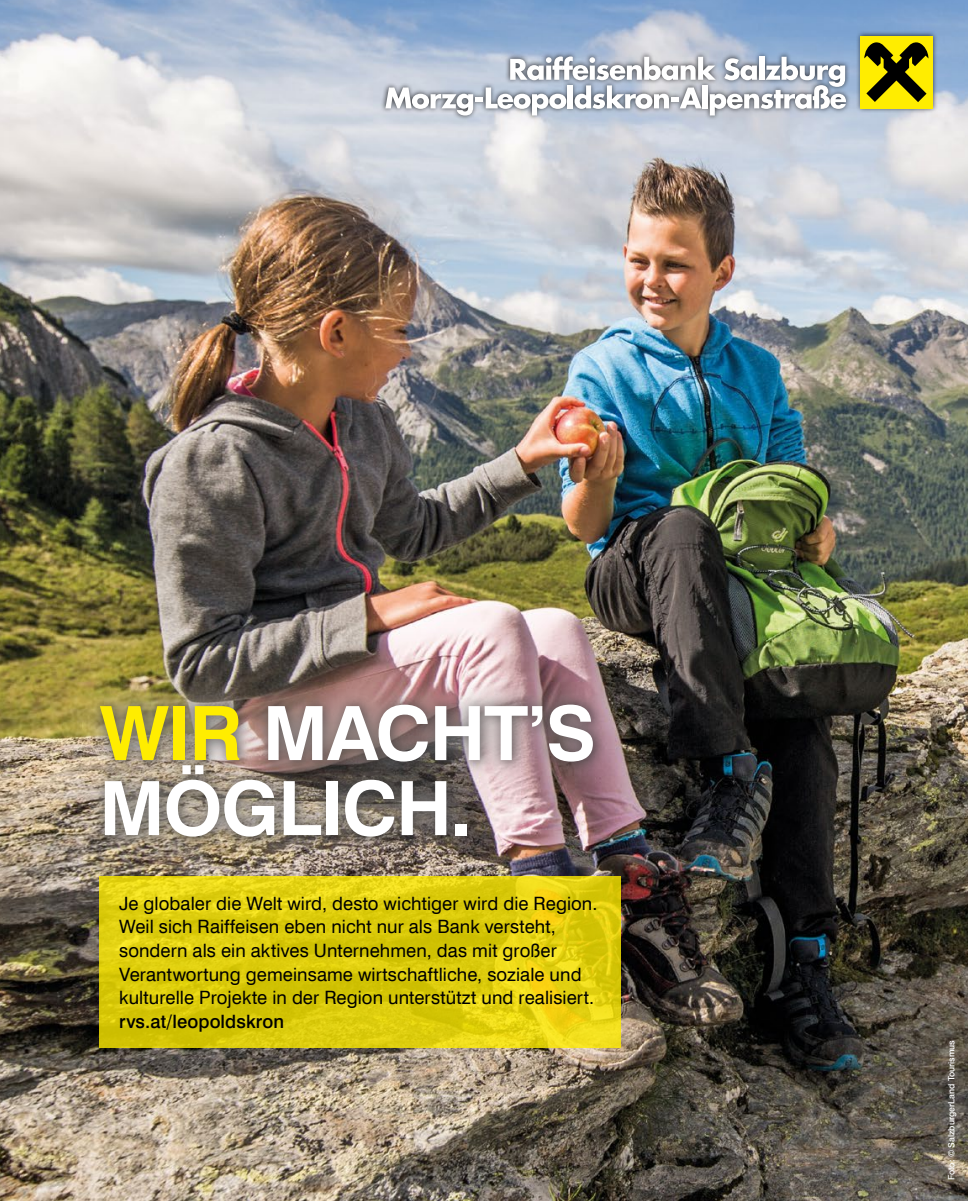
<style>
.page{position:relative;width:968px;height:1201px;background:#fff}
.page>*{position:absolute;margin:0;border:0;box-sizing:border-box;transform-origin:0 0}
.t1{font:700 75.08px/75.1px "Swiss 721 TL";letter-spacing:-.02em;color:#fff}
.t2{font:18.38px/23.6px "Swiss 721 TL";letter-spacing:.005em;color:#000}
.t3{font:500 18.38px "Swiss 721 TL";letter-spacing:.005em;color:#000}
.t4{font:500 8.75px "Swiss 721 TL";color:#fff}
.s1{color:#ffed00}
</style>
<div class="page">
<img style="left:0;top:0;width:967px;height:1200px">
<svg style="left:99px;top:876px;width:521px;height:171px;background:#decd0d"></svg>
<div style="left:380px;top:31px;width:557px;height:90px;background:#000;opacity:.75"></div>
<div style="left:860px;top:36px;width:72px;height:72px;background:#ffed00"></div>
<svg style="left:864px;top:42px;width:64px;height:60px"></svg>
<svg style="left:385px;top:87px;width:88px;height:28px"></svg>
<div style="left:475px;top:97px;width:8px;height:5px;background:#fff"></div>
<svg style="left:485px;top:56px;width:360px;height:59px"></svg>
<img style="left:72px;top:676px;width:548px;height:188px">
<h1 class="t1" style="left:99px;top:694px;width:498px"><span class="s1">WIR</span> MACHT’S<br>MÖGLICH.</h1>
<p class="t2" style="left:119px;top:891px;width:479px">Je globaler die Welt wird, desto wichtiger wird die Region.<br>Weil sich Raiffeisen eben nicht nur als Bank versteht, sondern als ein aktives Unternehmen, das mit großer Verantwortung gemeinsame wirtschaftliche, soziale und kulturelle Projekte in der Region unterstützt und realisiert.</p>
<p class="t3" style="left:119px;top:1009px;width:166px">rvs.at/leopoldskron</p>
<p class="t4" style="left:945px;top:1180px;width:142px;rotate:-90deg">Foto: © SalzburgerLand Tourismus</p>
</div>
